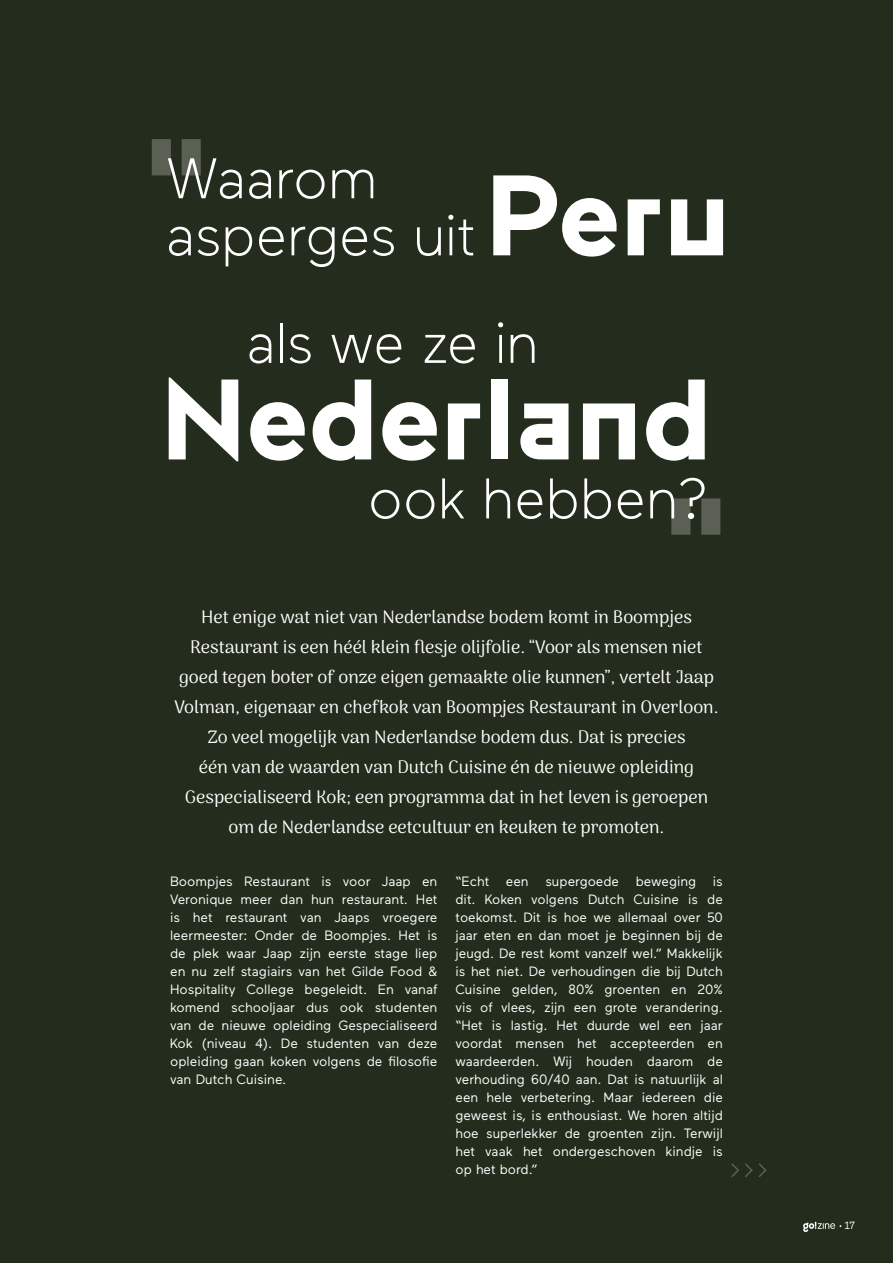
<style>
.page{position:relative;width:893px;height:1263px;background:#242d1d}
.page>*{position:absolute;margin:0;border:0;box-sizing:border-box;transform-origin:0 0}
.t1{font:700 114.15px/204px "Maax";color:#fff;text-align:right}
.t2{font:300 57px/57px "Maax";color:#fff}
.t3{font:18px/30px "Arima Koshi";color:#fff;text-align:center}
.t4{font:13.5px/18px "Maax";color:#fff;text-align:justify}
.t5{font:10.5px "Maax";color:#fff}
</style>
<div class="page">
<svg style="left:152px;top:139px;width:49px;height:36px"></svg>
<svg style="left:671px;top:498px;width:49px;height:37px"></svg>
<svg style="left:731px;top:1163px;width:36px;height:14px"></svg>
<svg style="left:803px;top:1222px;width:38px;height:10px"></svg>
<h2 class="t2" style="left:166px;top:148px;width:312px">Waarom asperges uit</h2>
<h1 class="t1" style="left:161px;top:108px;width:571px">Peru<br>Nederland</h1>
<h2 class="t2" style="left:246px;top:312px;width:294px">als we ze in</h2>
<h2 class="t2" style="left:368px;top:468px;width:341px">ook hebben?</h2>
<p class="t3" style="left:174px;top:602px;width:546px">Het enige wat niet van Nederlandse bodem komt in Boompjes Restaurant is een héél klein flesje olijfolie. “Voor als mensen niet goed tegen boter of onze eigen gemaakte olie kunnen”, vertelt Jaap Volman, eigenaar en chefkok van Boompjes Restaurant in Overloon.<br>Zo veel mogelijk van Nederlandse bodem dus. Dat is precies<br>één van de waarden van Dutch Cuisine én de nieuwe opleiding Gespecialiseerd Kok; een programma dat in het leven is geroepen om de Nederlandse eetcultuur en keuken te promoten.</p>
<p class="t4" style="left:170px;top:871px;width:269px">Boompjes Restaurant is voor Jaap en Veronique meer dan hun restaurant. Het is het restaurant van Jaaps vroegere leermeester: Onder de Boompjes. Het is de plek waar Jaap zijn eerste stage liep en nu zelf stagiairs van het Gilde Food &amp; Hospitality College begeleidt. En vanaf komend schooljaar dus ook studenten van de nieuwe opleiding Gespecialiseerd Kok (niveau 4). De studenten van deze opleiding gaan koken volgens de filosofie van Dutch Cuisine.</p>
<p class="t4" style="left:455px;top:871px;width:269px">“Echt een supergoede beweging is dit. Koken volgens Dutch Cuisine is de toekomst. Dit is hoe we allemaal over 50 jaar eten en dan moet je beginnen bij de jeugd. De rest komt vanzelf wel.” Makkelijk is het niet. De verhoudingen die bij Dutch Cuisine gelden, 80% groenten en 20% vis of vlees, zijn een grote verandering. “Het is lastig. Het duurde wel een jaar voordat mensen het accepteerden en waardeerden. Wij houden daarom de verhouding 60/40 aan. Dat is natuurlijk al een hele verbetering. Maar iedereen die geweest is, is enthousiast. We horen altijd hoe superlekker de groenten zijn. Terwijl het vaak het ondergeschoven kindje is op het bord.”</p>
<p class="t5" style="left:844px;top:1218px;width:12px">17</p>
</div>
